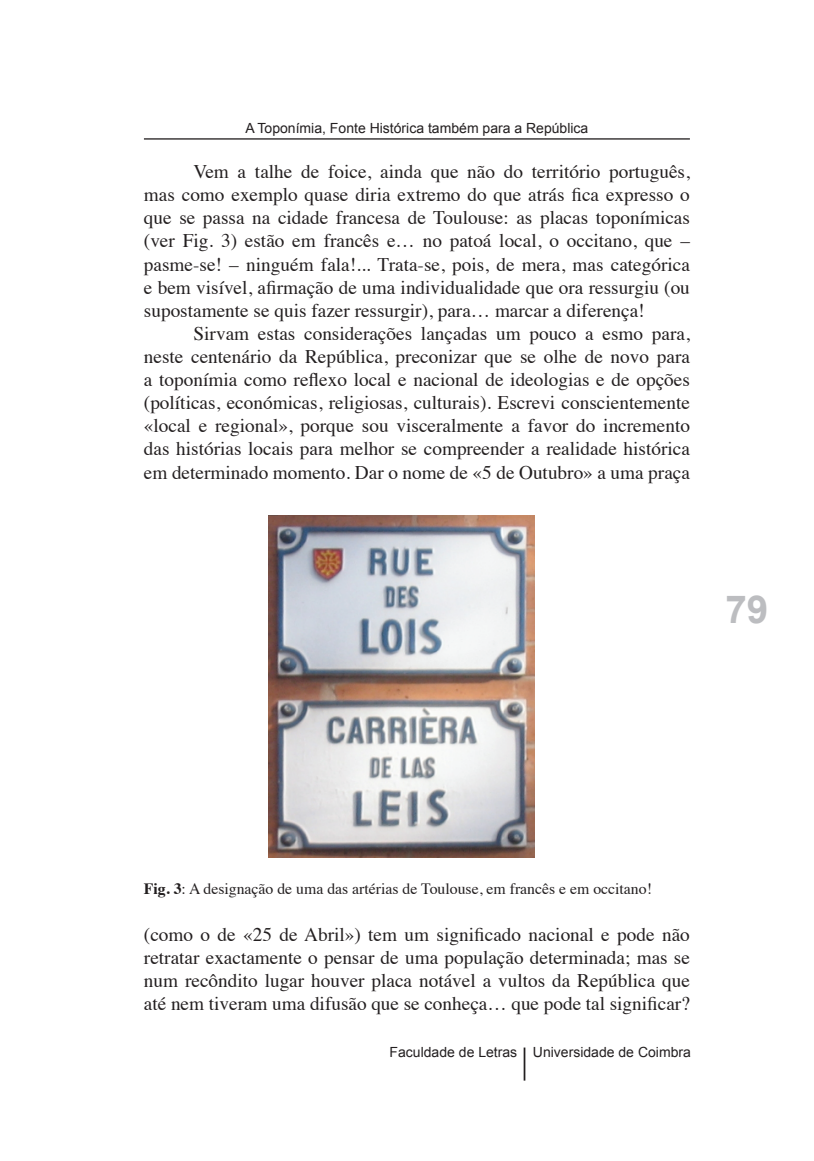
<style>
.page{position:relative;width:814px;height:1161px;background:#fff}
.page>*{position:absolute;margin:0;border:0;box-sizing:border-box;transform-origin:0 0}
.t1{font:700 38.5px "Arial";color:#bcbdc0}
.t2{font:19.25px/23.1px "Times";color:#231f20;text-align:justify}
.t3{font:15.75px "Times";color:#231f20}
.t4{font:14px "Arial";color:#231f20}
.s1{font-weight:700}
</style>
<div class="page">
<hr style="left:144px;top:138px;width:546px;height:2px;background:#231f20">
<hr style="left:523px;top:1047px;width:2px;height:33px;background:#231f20">
<img style="left:269px;top:516px;width:266px;height:341px">
<p class="t4" style="left:245px;top:120px;width:344px">A Toponímia, Fonte Histórica também para a República</p>
<p class="t2" style="left:144px;top:162px;width:547px;text-indent:50px">Vem a talhe de foice, ainda que não do território português, mas como exemplo quase diria extremo do que atrás fica expresso o que se passa na cidade francesa de Toulouse: as placas toponímicas (ver Fig. 3) estão em francês e… no patoá local, o occitano, que – pasme-se! – ninguém fala!... Trata-se, pois, de mera, mas categórica e bem visível, afirmação de uma individualidade que ora ressurgiu (ou supostamente se quis fazer ressurgir), para… marcar a diferença!</p>
<p class="t2" style="left:144px;top:323px;width:547px;text-indent:50px">Sirvam estas considerações lançadas um pouco a esmo para, neste centenário da República, preconizar que se olhe de novo para a toponímia como reflexo local e nacional de ideologias e de opções (políticas, económicas, religiosas, culturais). Escrevi conscientemente «local e regional», porque sou visceralmente a favor do incremento das histórias locais para melhor se compreender a realidade histórica em determinado momento. Dar o nome de «5 de Outubro» a uma praça</p>
<h1 class="t1" style="left:725px;top:588px;width:44px">79</h1>
<p class="t3" style="left:144px;top:882px;width:509px"><span class="s1">Fig. 3</span>: A designação de uma das artérias de Toulouse, em francês e em occitano!</p>
<p class="t2" style="left:144px;top:924px;width:547px">(como o de «25 de Abril») tem um significado nacional e pode não retratar exactamente o pensar de uma população determinada; mas se num recôndito lugar houver placa notável a vultos da República que até nem tiveram uma difusão que se conheça… que pode tal significar?</p>
<p class="t4" style="left:389px;top:1044px;width:303px">Faculdade de Letras Universidade de Coimbra</p>
</div>
